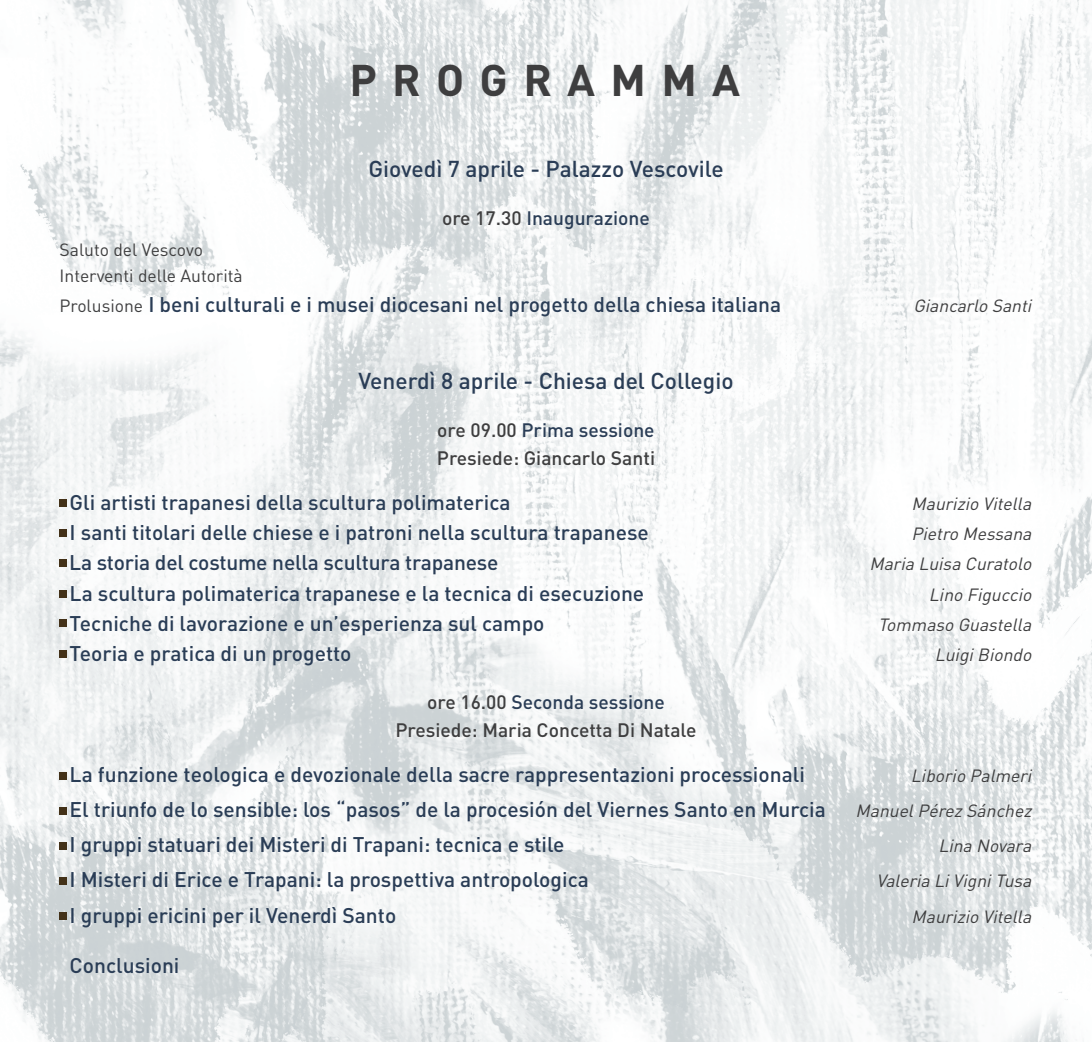
<style>
.page{position:relative;width:1092px;height:1042px;background:#fff}
.page>*{position:absolute;margin:0;border:0;box-sizing:border-box;transform-origin:0 0}
.t1{font:700 43.75px "DIN";letter-spacing:.35em;color:#3e3e3f}
.t2{font:500 22.75px "DIN";color:#2a3d56}
.t3{font:500 21px "DIN";color:#2a3d56}
.t4{font:500 19.25px/28px "DIN";color:#3e3e3f}
.t5{font:500 19.25px "DIN";color:#2a3d56}
.t6{font:italic 17.5px "DIN";color:#3e3e3f}
.t7{font:17.5px/25.9px "DIN";color:#3e3e3f}
.s1{color:#3e3e3f}
.s2{font-weight:400;font-size:17.5px;color:#3e3e3f}
.s3{color:#2a3d56}
</style>
<div class="page">
<img style="left:0;top:0;width:1091px;height:1042px">
<div style="left:60px;top:499px;width:7px;height:7px;background:#433118"></div>
<div style="left:60px;top:529px;width:7px;height:7px;background:#433118"></div>
<div style="left:60px;top:560px;width:7px;height:7px;background:#433118"></div>
<div style="left:60px;top:590px;width:7px;height:7px;background:#433118"></div>
<div style="left:60px;top:619px;width:7px;height:7px;background:#433118"></div>
<div style="left:60px;top:650px;width:7px;height:7px;background:#433118"></div>
<div style="left:60px;top:772px;width:7px;height:8px;background:#433118"></div>
<div style="left:60px;top:808px;width:7px;height:7px;background:#433118"></div>
<div style="left:60px;top:843px;width:7px;height:7px;background:#433118"></div>
<div style="left:60px;top:878px;width:7px;height:7px;background:#433118"></div>
<div style="left:60px;top:913px;width:7px;height:7px;background:#433118"></div>
<h1 class="t1" style="left:349px;top:51px;width:392px">PROGRAMMA</h1>
<p class="t2" style="left:368px;top:154px;width:357px">Giovedì 7 aprile - Palazzo Vescovile</p>
<p class="t5" style="left:442px;top:206px;width:209px"><span class="s1">ore 17.30</span> Inaugurazione</p>
<p class="t7" style="left:60px;top:236px;width:185px">Saluto del Vescovo<br>Interventi delle Autorità</p>
<p class="t3" style="left:60px;top:291px;width:723px"><span class="s2">Prolusione</span> I beni culturali e i musei diocesani nel progetto della chiesa italiana</p>
<p class="t6" style="left:913px;top:295px;width:124px">Giancarlo Santi</p>
<p class="t2" style="left:358px;top:366px;width:377px">Venerdì 8 aprile - Chiesa del Collegio</p>
<p class="t4" style="left:437px;top:415px;width:220px">ore 09.00 <span class="s3">Prima sessione<br></span>Presiede: Giancarlo Santi</p>
<p class="t3" style="left:70px;top:489px;width:442px">Gli artisti trapanesi della scultura polimaterica</p>
<p class="t6" style="left:911px;top:493px;width:126px">Maurizio Vitella</p>
<p class="t3" style="left:70px;top:519px;width:580px">I santi titolari delle chiese e i patroni nella scultura trapanese</p>
<p class="t6" style="left:911px;top:523px;width:126px">Pietro Messana</p>
<p class="t3" style="left:69px;top:549px;width:431px">La storia del costume nella scultura trapanese</p>
<p class="t6" style="left:869px;top:553px;width:168px">Maria Luisa Curatolo</p>
<p class="t3" style="left:70px;top:579px;width:576px">La scultura polimaterica trapanese e la tecnica di esecuzione</p>
<p class="t6" style="left:928px;top:583px;width:108px">Lino Figuccio</p>
<p class="t3" style="left:70px;top:610px;width:476px">Tecniche di lavorazione e un’esperienza sul campo</p>
<p class="t6" style="left:878px;top:613px;width:159px">Tommaso Guastella</p>
<p class="t3" style="left:70px;top:640px;width:283px">Teoria e pratica di un progetto</p>
<p class="t6" style="left:934px;top:644px;width:103px">LuigiBiondo</p>
<p class="t4" style="left:395px;top:687px;width:302px;text-align:center">ore 16.00 <span class="s3">Seconda sessione<br></span>Presiede: Maria Concetta Di Natale</p>
<p class="t3" style="left:70px;top:761px;width:736px">La funzione teologica e devozionale della sacre rappresentazioni processionali</p>
<p class="t6" style="left:910px;top:765px;width:126px">Liborio Palmeri</p>
<p class="t3" style="left:70px;top:796px;width:757px">El triunfo de lo sensible: los “pasos” de la procesión del Viernes Santo en Murcia</p>
<p class="t6" style="left:855px;top:800px;width:182px">ManuelPérezSánchez</p>
<p class="t3" style="left:70px;top:831px;width:496px">I gruppi statuari dei Misteri di Trapani: tecnica e stile</p>
<p class="t6" style="left:938px;top:835px;width:99px">Lina Novara</p>
<p class="t3" style="left:70px;top:866px;width:520px">I Misteri di Erice e Trapani: la prospettiva antropologica</p>
<p class="t6" style="left:876px;top:870px;width:161px">Valeria LiVigniTusa</p>
<p class="t3" style="left:70px;top:901px;width:328px">I gruppi ericini per il Venerdì Santo</p>
<p class="t6" style="left:911px;top:905px;width:126px">Maurizio Vitella</p>
<p class="t3" style="left:70px;top:951px;width:111px">Conclusioni</p>
</div>
